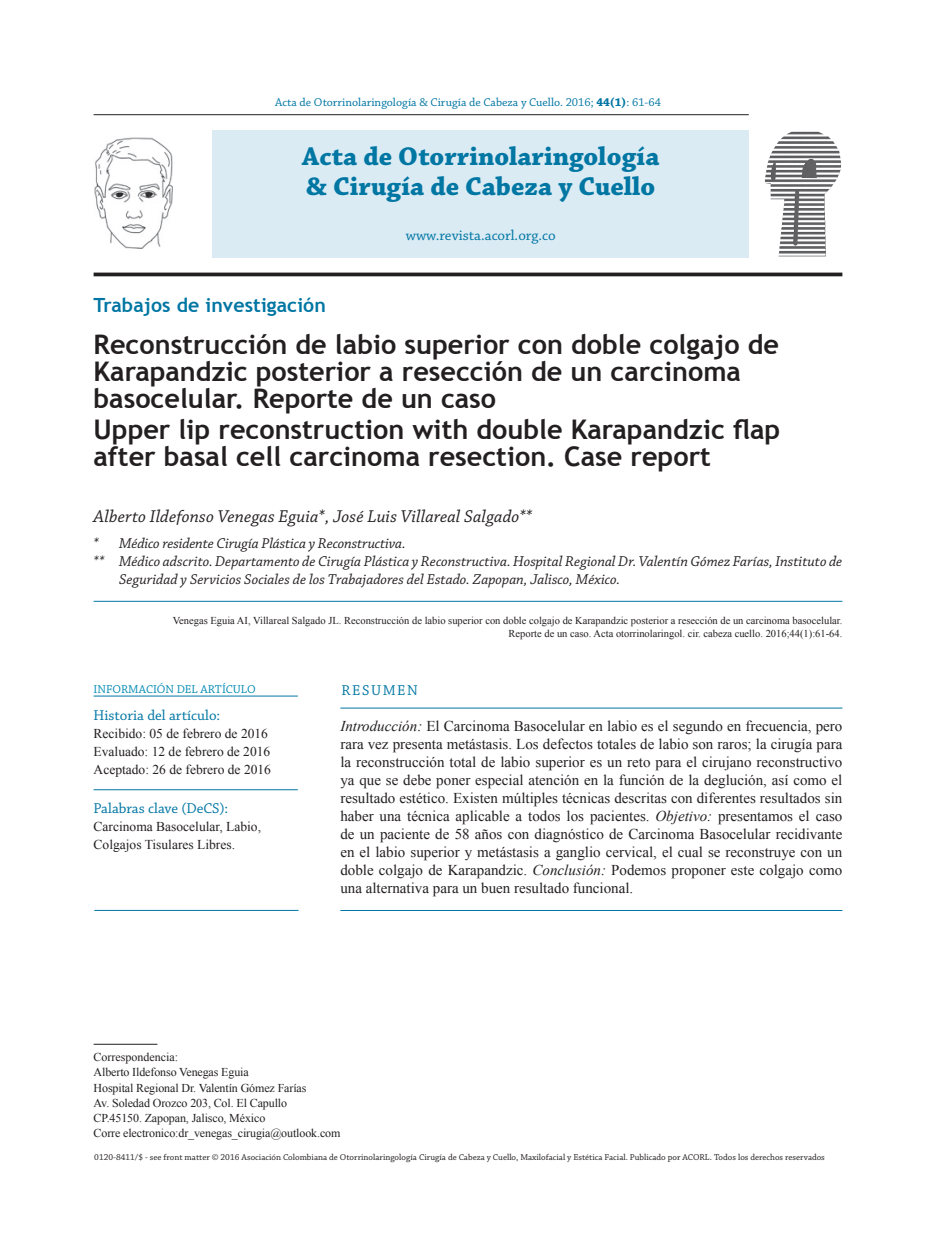
<style>
.page{position:relative;width:936px;height:1234px;background:#fff}
.page>*{position:absolute;margin:0;border:0;box-sizing:border-box;transform-origin:0 0}
.t1{font:700 27px/27px "Trebuchet MS";color:#231f20}
.t2{font:700 27px/30px "Chaparral Pro";color:#0076a3}
.t3{font:700 19.5px "Trebuchet MS";letter-spacing:.005em;color:#0076a3}
.t4{font:italic 18px "Chaparral Pro";letter-spacing:.005em;color:#231f20}
.t5{font:15px/18px "Times New Roman";color:#231f20;text-align:justify}
.t6{font:italic 15px "Chaparral Pro";color:#231f20}
.t7{font:15px "Chaparral Pro";color:#0076a3}
.t8{font:15px "Chaparral Pro";letter-spacing:.105em;color:#0076a3}
.t9{font:13.5px/18px "Times New Roman";color:#231f20}
.t10{font:12px/15px "Times New Roman";letter-spacing:-.01em;color:#231f20}
.t11{font:12px "Chaparral Pro";letter-spacing:.005em;color:#0076a3}
.t12{font:12px "Chaparral Pro";letter-spacing:.005em;color:#008ab3}
.t13{font:10.5px/12.9px "Times New Roman";color:#231f20;text-align:right}
.t14{font:9px "Chaparral Pro";color:#231f20}
.s1{font-weight:700}
.s2{font-style:italic}
</style>
<div class="page">
<hr style="left:340px;top:707px;width:502px;height:1px;background:#0076a3">
<hr style="left:340px;top:910px;width:502px;height:1px;background:#0076a3">
<hr style="left:94px;top:601px;width:748px;height:1px;background:#0076a3">
<div style="left:213px;top:130px;width:535px;height:127px;background:#daebf4"></div>
<img style="left:765px;top:131px;width:76px;height:126px">
<svg style="left:94px;top:272px;width:748px;height:4px;background:#423f40"></svg>
<hr style="left:94px;top:1043px;width:63px;height:1px;background:#231f20">
<hr style="left:94px;top:695px;width:204px;height:1px;background:#0076a3">
<hr style="left:94px;top:789px;width:204px;height:1px;background:#0076a3">
<hr style="left:94px;top:114px;width:654px;height:1px;background:#231f20">
<hr style="left:94px;top:909px;width:204px;height:1px;background:#0076a3">
<img style="left:94px;top:137px;width:78px;height:111px">
<p class="t11" style="left:275px;top:95px;width:387px">Acta de Otorrinolaringología &amp; Cirugía de Cabeza y Cuello. 2016; <span class="s1">44(1)</span>: 61-64</p>
<h1 class="t2" style="left:302px;top:142px;width:359px">Acta de Otorrinolaringología &amp; Cirugía de Cabeza y Cuello</h1>
<p class="t7" style="left:406px;top:226px;width:151px">www.revista.acorl.org.co</p>
<h2 class="t3" style="left:94px;top:293px;width:234px">Trabajos de investigación</h2>
<h1 class="t1" style="left:94px;top:331px;width:687px">Reconstrucción de labio superior con doble colgajo de<br>Karapandzic posterior a resección de un carcinoma basocelular. Reporte de un caso</h1>
<h1 class="t1" style="left:94px;top:416px;width:688px">Upper lip reconstruction with double Karapandzic flap after basal cell carcinoma resection. Case report</h1>
<p class="t4" style="left:94px;top:506px;width:440px">Alberto Ildefonso Venegas Eguia*, José Luis Villareal Salgado**</p>
<p class="t6" style="left:94px;top:535px;width:313px">* Médico residente Cirugía Plástica y Reconstructiva.</p>
<p class="t6" style="left:94px;top:553px;width:750px">** Médico adscrito. Departamento de Cirugía Plástica y Reconstructiva. Hospital Regional Dr. Valentín Gómez Farías, Instituto de</p>
<p class="t6" style="left:119px;top:571px;width:502px">Seguridad y Servicios Sociales de los Trabajadores del Estado. Zapopan, Jalisco, México.</p>
<p class="t13" style="left:173px;top:614px;width:671px">Venegas Eguia AI, Villareal Salgado JL. Reconstrucción de labio superior con doble colgajo de Karapandzic posterior a resección de un carcinoma basocelular.<br>Reporte de un caso. Acta otorrinolaringol. cir. cabeza cuello. 2016;44(1):61-64.</p>
<p class="t12" style="left:94px;top:682px;width:164px">información del artículo</p>
<p class="t7" style="left:94px;top:706px;width:128px">Historia del artículo:</p>
<p class="t9" style="left:94px;top:723px;width:179px">Recibido: 05 de febrero de 2016<br>Evaluado: 12 de febrero de 2016<br>Aceptado: 26 de febrero de 2016</p>
<p class="t7" style="left:94px;top:800px;width:136px">Palabras clave (DeCS):</p>
<p class="t9" style="left:94px;top:817px;width:169px">Carcinoma Basocelular, Labio,<br>Colgajos Tisulares Libres.</p>
<p class="t8" style="left:341px;top:682px;width:78px">Resumen</p>
<p class="t5" style="left:340px;top:716px;width:503px"><span class="s2">Introducción:</span> El Carcinoma Basocelular en labio es el segundo en frecuencia, pero rara vez presenta metástasis. Los defectos totales de labio son raros; la cirugía para la reconstrucción total de labio superior es un reto para el cirujano reconstructivo ya que se debe poner especial atención en la función de la deglución, así como el resultado estético. Existen múltiples técnicas descritas con diferentes resultados sin haber una técnica aplicable a todos los pacientes. <span class="s2">Objetivo:</span> presentamos el caso de un paciente de 58 años con diagnóstico de Carcinoma Basocelular recidivante en el labio superior y metástasis a ganglio cervical, el cual se reconstruye con un doble colgajo de Karapandzic. <span class="s2">Conclusión:</span> Podemos proponer este colgajo como una alternativa para un buen resultado funcional.</p>
<p class="t10" style="left:94px;top:1049px;width:248px">Correspondencia:<br>Alberto Ildefonso Venegas Eguia<br>Hospital Regional Dr. Valentín Gómez Farías<br>Av. Soledad Orozco 203, Col. El Capullo<br>CP.45150. Zapopan, Jalisco, México<br>Corre electronico:dr_venegas_cirugia@outlook.com</p>
<p class="t14" style="left:94px;top:1151px;width:732px">0120-8411/$ - see front matter © 2016 Asociación Colombiana de Otorrinolaringología Cirugía de Cabeza y Cuello, Maxilofacial y Estética Facial. Publicado por ACORL. Todos los derechos reservados</p>
</div>
